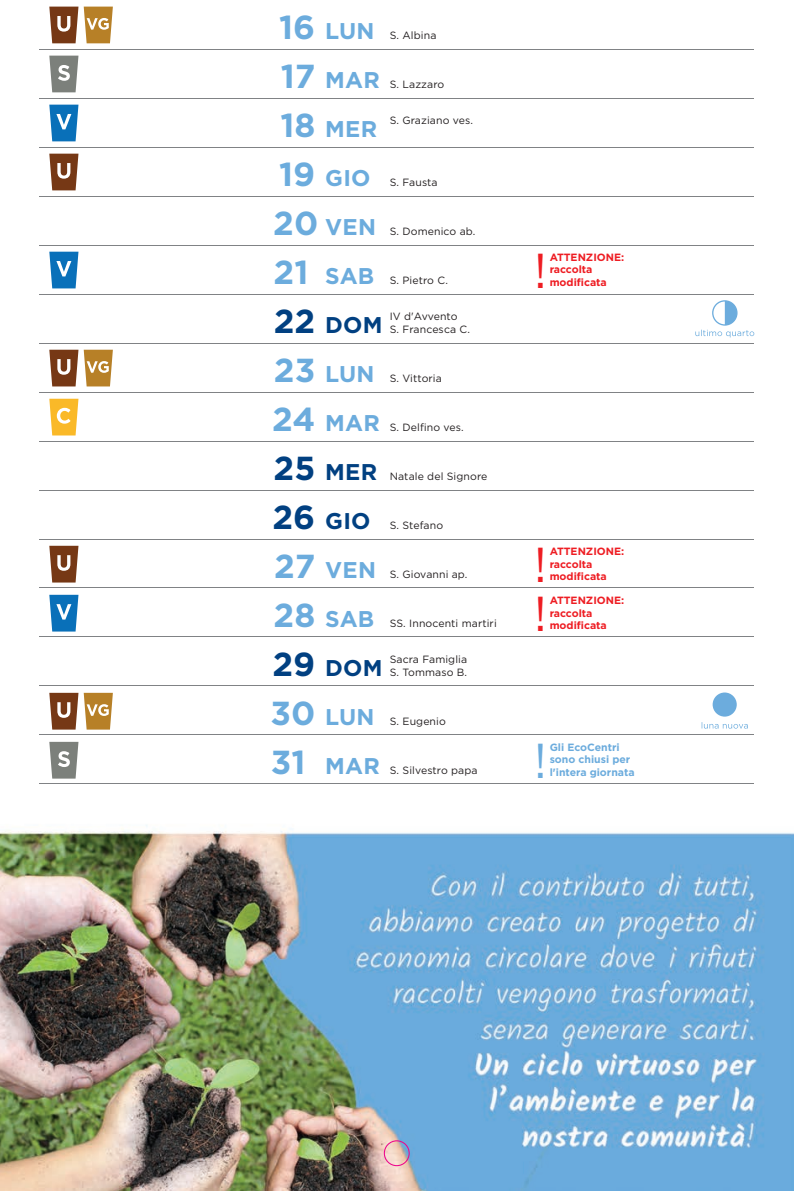
<style>
.page{position:relative;width:794px;height:1191px;background:#fff}
.page>*{position:absolute;margin:0;border:0;box-sizing:border-box;transform-origin:0 0}
.t1{font:49px "Gotham";color:#ee1d23}
.t2{font:49px "Gotham";color:#6cacdd}
.t3{font:700 22.75px "Gotham";letter-spacing:.01em;color:#014081}
.t4{font:700 22.75px "Gotham";color:#6cacdd}
.t5{font:10.5px/12.6px "Gotham";letter-spacing:.01em;color:#231f20}
.t6{font:700 10.5px/12.6px "Gotham";color:#ee1d23}
.t7{font:700 10.5px/12.6px "Gotham";color:#6cacdd}
.s1{font-weight:700;font-size:33.25px;color:#6cacdd}
.s2{font-weight:700;font-size:22.75px;color:#6cacdd}
.s3{font-size:33.25px}
.s4{font-weight:700;font-size:33.25px;color:#014081}
.s5{font-weight:700;font-size:22.75px;color:#014081}
</style>
<div class="page">
<hr style="left:40px;top:49px;width:714px;height:1px;background:#808285">
<hr style="left:40px;top:98px;width:714px;height:1px;background:#808285">
<hr style="left:40px;top:147px;width:714px;height:1px;background:#808285">
<hr style="left:40px;top:196px;width:714px;height:1px;background:#808285">
<hr style="left:40px;top:245px;width:714px;height:1px;background:#808285">
<hr style="left:40px;top:294px;width:714px;height:1px;background:#808285">
<hr style="left:40px;top:343px;width:714px;height:1px;background:#808285">
<hr style="left:40px;top:392px;width:714px;height:1px;background:#808285">
<hr style="left:40px;top:441px;width:714px;height:1px;background:#808285">
<hr style="left:40px;top:490px;width:714px;height:1px;background:#808285">
<hr style="left:40px;top:539px;width:714px;height:1px;background:#808285">
<hr style="left:40px;top:588px;width:714px;height:1px;background:#808285">
<hr style="left:40px;top:637px;width:714px;height:1px;background:#808285">
<hr style="left:40px;top:686px;width:714px;height:1px;background:#808285">
<hr style="left:40px;top:734px;width:714px;height:1px;background:#808285">
<hr style="left:40px;top:783px;width:714px;height:1px;background:#808285">
<img style="left:0;top:825px;width:794px;height:366px">
<svg style="left:384px;top:1140px;width:26px;height:26px"></svg>
<svg style="left:695px;top:300px;width:59px;height:37px"></svg>
<div style="left:712px;top:692px;width:24px;height:24px;background:#6cacdd;border-radius:50%"></div>
<svg style="left:701px;top:722px;width:47px;height:6px"></svg>
<svg style="left:49px;top:7px;width:29px;height:36px"></svg>
<svg style="left:84px;top:7px;width:29px;height:36px"></svg>
<svg style="left:49px;top:56px;width:29px;height:36px"></svg>
<svg style="left:49px;top:105px;width:29px;height:36px"></svg>
<svg style="left:49px;top:154px;width:29px;height:36px"></svg>
<svg style="left:49px;top:252px;width:29px;height:36px"></svg>
<svg style="left:49px;top:350px;width:29px;height:36px"></svg>
<svg style="left:84px;top:350px;width:29px;height:36px"></svg>
<svg style="left:49px;top:399px;width:29px;height:36px"></svg>
<svg style="left:49px;top:546px;width:29px;height:36px"></svg>
<svg style="left:49px;top:595px;width:29px;height:36px"></svg>
<svg style="left:49px;top:693px;width:29px;height:36px"></svg>
<svg style="left:84px;top:693px;width:29px;height:36px"></svg>
<svg style="left:49px;top:742px;width:29px;height:36px"></svg>
<p class="t5" style="left:279px;top:29px;width:159px"><span class="s1">16</span> <span class="s2">LUN</span> S. Albina</p>
<p class="t5" style="left:281px;top:78px;width:165px"><span class="s1">17</span> <span class="s2">MAR</span> S. Lazzaro</p>
<h2 class="t4" style="left:280px;top:114px;width:98px"><span class="s3">18</span> MER</h2>
<p class="t5" style="left:390px;top:114px;width:85px">S. Graziano ves.</p>
<p class="t5" style="left:279px;top:176px;width:160px"><span class="s1">19</span> <span class="s2">GIO</span> S. Fausta</p>
<p class="t5" style="left:273px;top:225px;width:204px"><span class="s1">20</span> <span class="s2">VEN</span> S. Domenico ab.</p>
<p class="t5" style="left:274px;top:274px;width:176px"><span class="s1">21</span> <span class="s2">SAB</span> S. Pietro C.</p>
<h2 class="t3" style="left:274px;top:310px;width:110px"><span class="s3">22</span> DOM</h2>
<p class="t5" style="left:390px;top:310px;width:82px">IV d'Avvento<br>S. Francesca C.</p>
<p class="t5" style="left:274px;top:372px;width:169px"><span class="s1">23</span> <span class="s2">LUN</span> S. Vittoria</p>
<p class="t5" style="left:272px;top:420px;width:193px"><span class="s1">24</span> <span class="s2">MAR</span> S. Delfino ves.</p>
<p class="t5" style="left:274px;top:469px;width:215px"><span class="s4">25</span> <span class="s5">MER</span> Natale del Signore</p>
<p class="t5" style="left:272px;top:518px;width:172px"><span class="s4">26</span> <span class="s5">GIO</span> S. Stefano</p>
<p class="t5" style="left:274px;top:567px;width:195px"><span class="s1">27</span> <span class="s2">VEN</span> S. Giovanni ap.</p>
<p class="t5" style="left:274px;top:616px;width:225px"><span class="s1">28</span> <span class="s2">SAB</span> SS. Innocenti martiri</p>
<h2 class="t3" style="left:272px;top:652px;width:111px"><span class="s3">29</span> DOM</h2>
<p class="t5" style="left:390px;top:653px;width:79px">Sacra Famiglia<br>S. Tommaso B.</p>
<p class="t5" style="left:270px;top:714px;width:177px"><span class="s1">30</span> <span class="s2">LUN</span> S. Eugenio</p>
<p class="t5" style="left:271px;top:763px;width:208px"><span class="s1">31</span> <span class="s2">MAR</span> S. Silvestro papa</p>
<p class="t7" style="left:549px;top:740px;width:82px">Gli EcoCentri sono chiusi per</p>
<p class="t6" style="left:549px;top:251px;width:76px">ATTENZIONE: raccolta</p>
<h1 class="t1" style="left:534px;top:239px;width:15px">!</h1>
<p class="t6" style="left:549px;top:276px;width:59px">modificata</p>
<p class="t6" style="left:549px;top:545px;width:76px">ATTENZIONE: raccolta</p>
<h1 class="t1" style="left:534px;top:533px;width:15px">!</h1>
<p class="t6" style="left:549px;top:570px;width:59px">modificata</p>
<p class="t6" style="left:549px;top:594px;width:76px">ATTENZIONE: raccolta</p>
<h1 class="t1" style="left:534px;top:582px;width:15px">!</h1>
<p class="t6" style="left:549px;top:619px;width:59px">modificata</p>
<h1 class="t2" style="left:534px;top:729px;width:15px">!</h1>
<p class="t7" style="left:549px;top:766px;width:86px">l'intera giornata</p>
</div>
